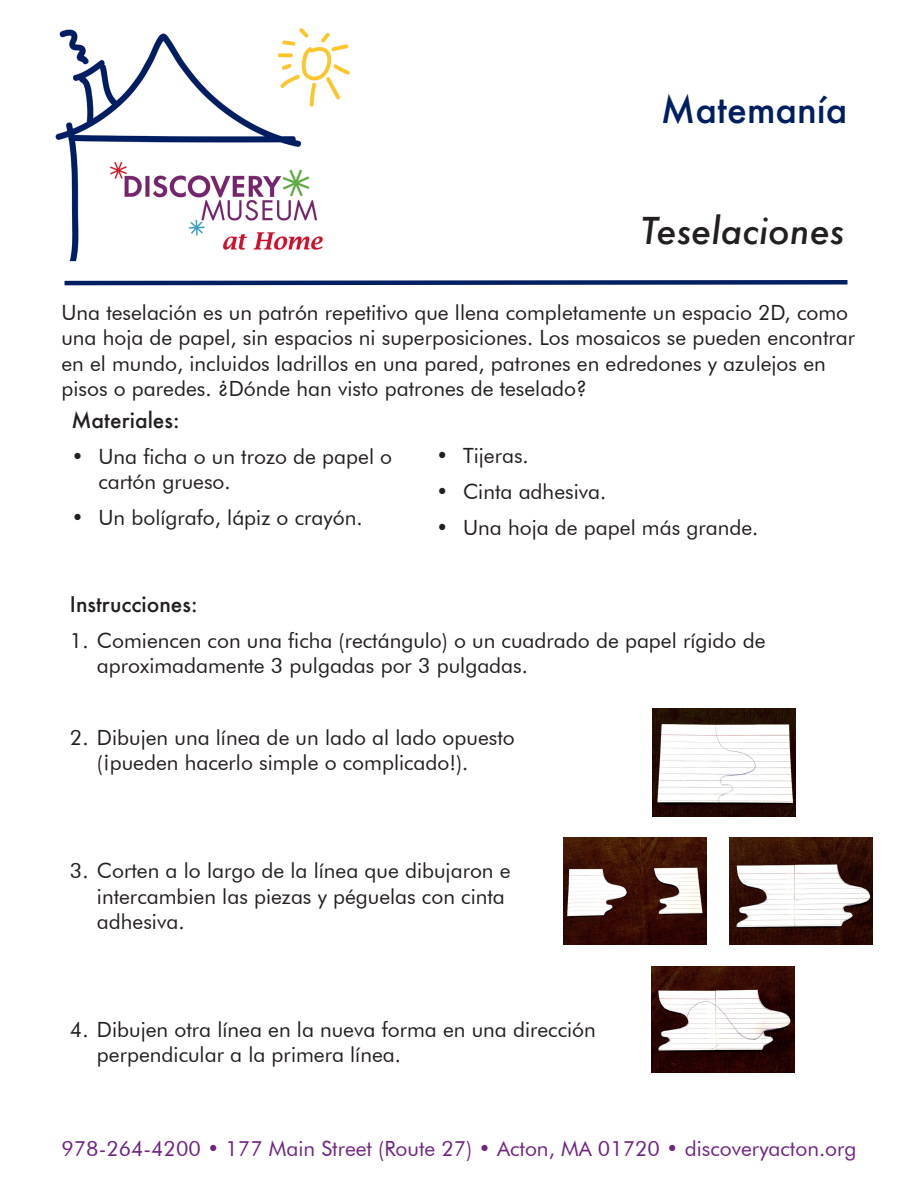
<style>
.page{position:relative;width:918px;height:1188px;background:#fff}
.page>*{position:absolute;margin:0;border:0;box-sizing:border-box;transform-origin:0 0}
.t1{font:italic 500 36px "Futura";color:#231f20}
.t2{font:500 36px "Futura";color:#001f61}
.t3{font:21px/25.2px "Futura BT";color:#231f20}
.t4{font:21px "Futura BT";color:#6e2581}
.t5{font:500 21px "Futura";color:#231f20}
</style>
<div class="page">
<img style="left:55px;top:28px;width:295px;height:234px">
<svg style="left:64px;top:280px;width:784px;height:6px;background:#3f5688"></svg>
<img style="left:652px;top:709px;width:143px;height:107px">
<img style="left:729px;top:838px;width:143px;height:107px">
<img style="left:564px;top:838px;width:143px;height:107px">
<img style="left:652px;top:966px;width:143px;height:107px">
<p class="t2" style="left:661px;top:85px;width:188px">Matemanía</p>
<p class="t1" style="left:641px;top:206px;width:205px">Teselaciones</p>
<p class="t3" style="left:61px;top:300px;width:795px">Una teselación es un patrón repetitivo que llena completamente un espacio 2D, como una hoja de papel, sin espacios ni superposiciones. Los mosaicos se pueden encontrar en el mundo, incluidos ladrillos en una pared, patrones en edredones y azulejos en pisos o paredes. ¿Dónde han visto patrones de teselado?</p>
<p class="t5" style="left:71px;top:406px;width:110px">Materiales:</p>
<p class="t3" style="left:98px;top:444px;width:295px;text-indent:-27px">• Una ficha o un trozo de papel o cartón grueso.</p>
<p class="t3" style="left:71px;top:505px;width:293px">• Un bolígrafo, lápiz o crayón.</p>
<p class="t3" style="left:436px;top:442px;width:94px">• Tijeras.</p>
<p class="t3" style="left:436px;top:478px;width:172px">• Cinta adhesiva.</p>
<p class="t3" style="left:436px;top:514px;width:324px">• Una hoja de papel más grande.</p>
<p class="t5" style="left:70px;top:590px;width:129px">Instrucciones:</p>
<p class="t3" style="left:97px;top:628px;width:670px;text-indent:-27px">1. Comiencen con una ficha (rectángulo) o un cuadrado de papel rígido de aproximadamente 3 pulgadas por 3 pulgadas.</p>
<p class="t3" style="left:97px;top:725px;width:419px;text-indent:-27px">2. Dibujen una línea de un lado al lado opuesto (¡pueden hacerlo simple o complicado!).</p>
<p class="t3" style="left:97px;top:858px;width:415px;text-indent:-27px">3. Corten a lo largo de la línea que dibujaron e intercambien las piezas y péguelas con cinta adhesiva.</p>
<p class="t3" style="left:97px;top:1017px;width:500px;text-indent:-27px">4. Dibujen otra línea en la nueva forma en una dirección perpendicular a la primera línea.</p>
<p class="t4" style="left:62px;top:1136px;width:797px">978-264-4200 • 177 Main Street (Route 27) • Acton, MA 01720 • discoveryacton.org</p>
</div>
